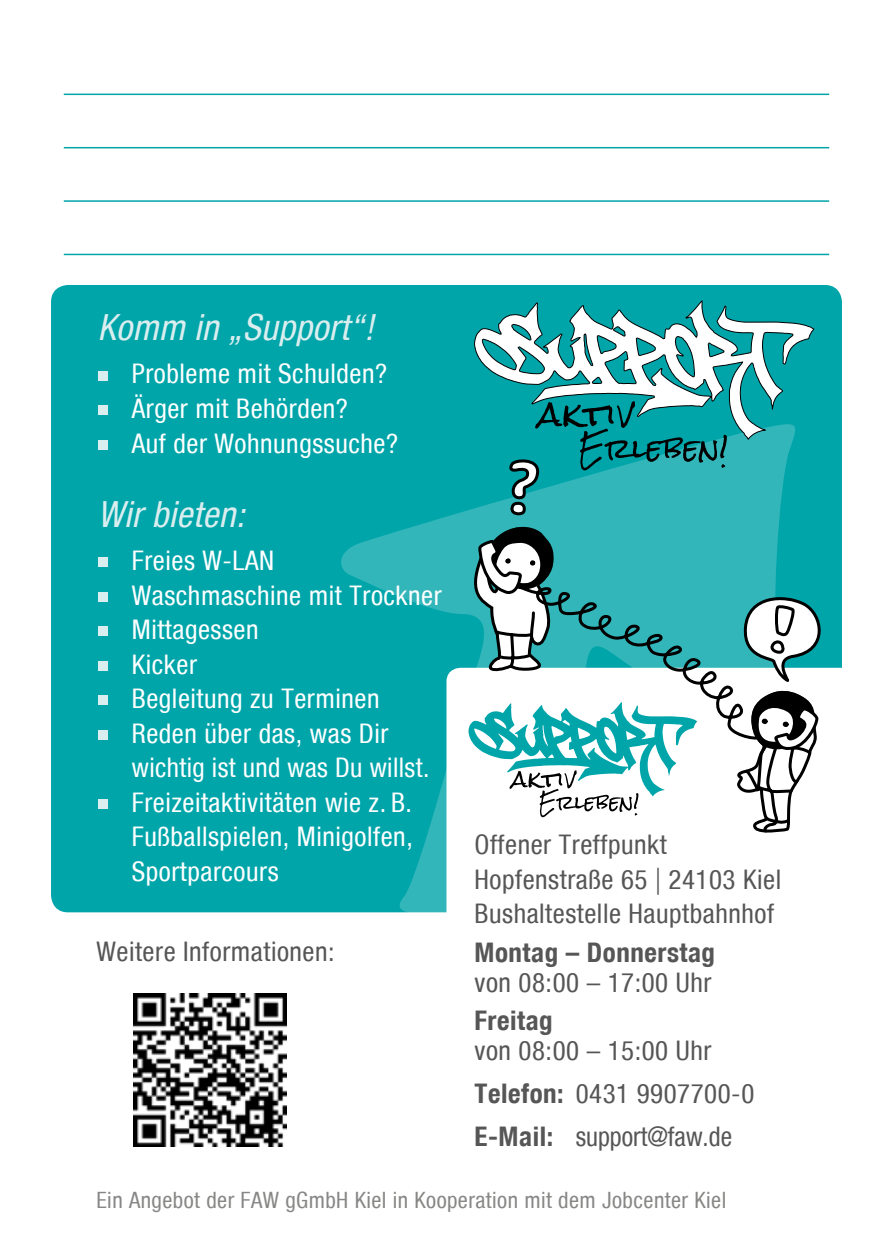
<style>
.page{position:relative;width:893px;height:1259px;background:#fff}
.page>*{position:absolute;margin:0;border:0;box-sizing:border-box;transform-origin:0 0}
.t1{font:italic condensed 36px "Helvetica Neue";letter-spacing:.01em;color:#dbeeef}
.t2{font:condensed 27px/34.5px "Helvetica Neue";letter-spacing:.02em;color:#fff}
.t3{font:condensed 27px/34.5px "Helvetica Neue";letter-spacing:.02em;color:#565656}
.t4{font:700 condensed 27px "Helvetica Neue";letter-spacing:.02em;color:#565656}
.t5{font:condensed 22.5px "Helvetica Neue";letter-spacing:.02em;color:#878786}
.s1{font-family:"Helvetica Neue LT Pro";font-weight:300;font-stretch:normal}
.s2{font-weight:700}
</style>
<div class="page">
<div style="left:51px;top:285px;width:791px;height:627px;background:#00a5aa;border-radius:17px"></div>
<div style="left:824px;top:668px;width:18px;height:244px;background:#fff"></div>
<svg style="left:338px;top:510px;width:486px;height:403px"></svg>
<svg style="left:474px;top:300px;width:340px;height:101px"></svg>
<svg style="left:468px;top:401px;width:361px;height:434px"></svg>
<div style="left:98px;top:371px;width:10px;height:9px;background:#dbeeef"></div>
<div style="left:98px;top:405px;width:10px;height:10px;background:#dbeeef"></div>
<div style="left:98px;top:440px;width:10px;height:9px;background:#dbeeef"></div>
<div style="left:98px;top:557px;width:10px;height:10px;background:#dbeeef"></div>
<div style="left:98px;top:592px;width:10px;height:9px;background:#dbeeef"></div>
<div style="left:98px;top:626px;width:10px;height:10px;background:#dbeeef"></div>
<div style="left:98px;top:661px;width:10px;height:9px;background:#dbeeef"></div>
<div style="left:98px;top:695px;width:10px;height:10px;background:#dbeeef"></div>
<div style="left:98px;top:730px;width:10px;height:9px;background:#dbeeef"></div>
<div style="left:98px;top:799px;width:10px;height:9px;background:#dbeeef"></div>
<img style="left:134px;top:993px;width:153px;height:153px">
<hr style="left:64px;top:94px;width:765px;height:1px;background:#00a5aa">
<hr style="left:64px;top:147px;width:765px;height:1px;background:#00a5aa">
<hr style="left:64px;top:200px;width:765px;height:2px;background:#00a5aa">
<hr style="left:64px;top:254px;width:765px;height:1px;background:#00a5aa">
<h1 class="t1" style="left:98px;top:307px;width:277px">Komm in „Support“!</h1>
<p class="t2" style="left:132px;top:356px;width:268px">Probleme mit Schulden?<br>Ärger mit Behörden?<br>Auf der Wohnungssuche?</p>
<h1 class="t1" style="left:98px;top:493px;width:148px">Wir bieten:</h1>
<p class="t2" style="left:132px;top:543px;width:311px">Freies W-LAN<br>Waschmaschine mit Trockner<br>Mittagessen<br>Kicker<br>Begleitung zu Terminen<br>Reden über das, was Dir wichtig ist und was Du willst.<br>Freizeitaktivitäten wie z. B.<br>Fußballspielen, Minigolfen,<br>Sportparcours</p>
<p class="t3" style="left:96px;top:934px;width:240px">Weitere Informationen:</p>
<p class="t3" style="left:475px;top:827px;width:308px">Offener Treffpunkt<br>Hopfenstraße 65 <span class="s1">|</span> 24103 Kiel<br>Bushaltestelle Hauptbahnhof</p>
<p class="t4" style="left:475px;top:935px;width:242px">Montag – Donnerstag</p>
<p class="t3" style="left:475px;top:964px;width:238px">von 08:00 – 17:00 Uhr</p>
<p class="t4" style="left:475px;top:1004px;width:80px">Freitag</p>
<p class="t3" style="left:475px;top:1029px;width:281px;line-height:42.9px">von 08:00 – 15:00 Uhr<br><span class="s2">Telefon:</span> 0431 9907700-0<br><span class="s2">E-Mail:</span> support@faw.de</p>
<p class="t5" style="left:96px;top:1187px;width:631px">Ein Angebot der FAW gGmbH Kiel in Kooperation mit dem Jobcenter Kiel</p>
</div>
